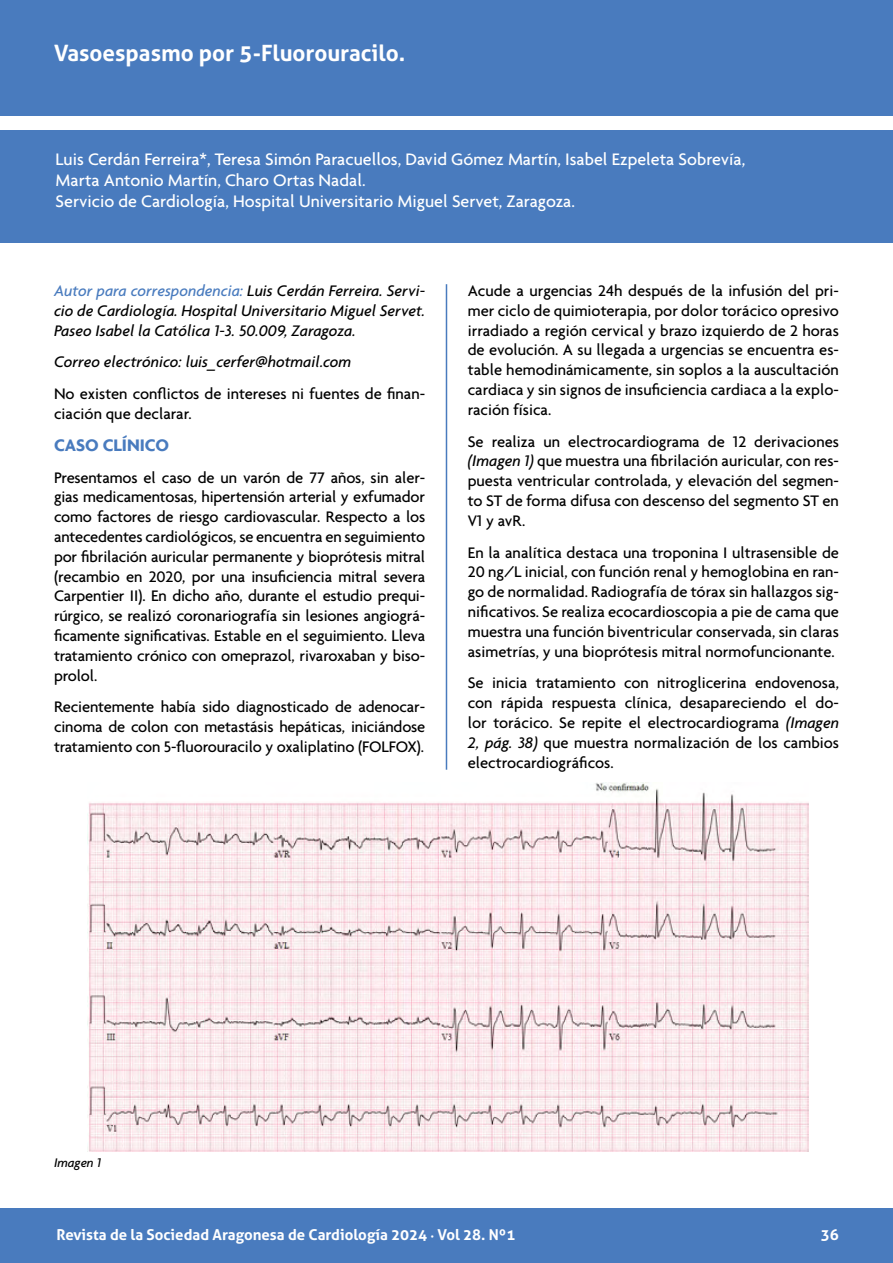
<style>
.page{position:relative;width:893px;height:1263px;background:#fff}
.page>*{position:absolute;margin:0;border:0;box-sizing:border-box;transform-origin:0 0}
.t1{font:700 22.5px "Aller";color:#fff}
.t2{font:500 18px/21px "Agenda";color:#fff}
.t3{font:700 18px "Agenda";color:#497bbe}
.t4{font:500 16.5px/19.8px "Agenda";color:#000;text-align:justify}
.t5{font:italic 500 16.5px/19.8px "Agenda";color:#000;text-align:justify}
.t6{font:700 15px "Aller";color:#fff}
.t7{font:italic 500 13.5px "Agenda";color:#000}
.s1{color:#497bbe}
.s2{font-style:italic}
.s3{font-family:"Minion Pro"}
</style>
<div class="page">
<div style="left:0;top:0;width:893px;height:116px;background:#497bbe"></div>
<div style="left:0;top:130px;width:893px;height:113px;background:#497bbe"></div>
<div style="left:0;top:1209px;width:893px;height:54px;background:#497bbe"></div>
<hr style="left:446px;top:284px;width:1px;height:486px;background:#497bbe">
<img style="left:87px;top:783px;width:722px;height:368px">
<h1 class="t1" style="left:54px;top:39px;width:353px">Vasoespasmo por 5-Fluorouracilo.</h1>
<p class="t2" style="left:56px;top:148px;width:691px">Luis Cerdán Ferreira*, Teresa Simón Paracuellos, David Gómez Martín, Isabel Ezpeleta Sobrevía,<br>Marta Antonio Martín, Charo Ortas Nadal.<br>Servicio de Cardiología, Hospital Universitario Miguel Servet, Zaragoza.</p>
<p class="t5" style="left:54px;top:280px;width:373px"><span class="s1">Autor para correspondencia:</span> Luis Cerdán Ferreira. Servi&shy;cio de Cardiología. Hospital Universitario Miguel Servet.<br>Paseo Isabel la Católica 1-3. 50.009, Zaragoza.</p>
<p class="t5" style="left:54px;top:352px;width:299px">Correo electrónico: luis_cerfer@hotmail.com</p>
<p class="t4" style="left:54px;top:384px;width:373px">No existen conflictos de intereses ni fuentes de finan&shy;ciación que declarar.</p>
<p class="t3" style="left:54px;top:434px;width:117px">CASO CLÍNICO</p>
<p class="t4" style="left:54px;top:467px;width:373px">Presentamos el caso de un varón de 77 años, sin aler&shy;gias medicamentosas, hipertensión arterial y exfumador como factores de riesgo cardiovascular. Respecto a los antecedentes cardiológicos, se encuentra en seguimiento por fibrilación auricular permanente y bioprótesis mitral (recambio en 2020, por una insuficiencia mitral severa Carpentier II). En dicho año, durante el estudio prequi&shy;rúrgico, se realizó coronariografía sin lesiones angiográ&shy;ficamente significativas. Estable en el seguimiento. Lleva tratamiento crónico con omeprazol, rivaroxaban y biso&shy;prolol.</p>
<p class="t4" style="left:54px;top:697px;width:373px">Recientemente había sido diagnosticado de adenocar&shy;cinoma de colon con metastásis hepáticas, iniciándose tratamiento con 5-fluorouracilo y oxaliplatino (FOLFOX).</p>
<p class="t4" style="left:468px;top:280px;width:373px">Acude a urgencias 24h después de la infusión del pri&shy;mer ciclo de quimioterapia, por dolor torácico opresivo irradiado a región cervical y brazo izquierdo de 2 horas de evolución. A su llegada a urgencias se encuentra es&shy;table hemodinámicamente, sin soplos a la auscultación cardiaca y sin signos de insuficiencia cardiaca a la explo&shy;ración física.</p>
<p class="t4" style="left:468px;top:431px;width:373px">Se realiza un electrocardiograma de 12 derivaciones <span class="s2">(Imagen 1)</span> que muestra una fibrilación auricular, con res&shy;puesta ventricular controlada, y elevación del segmen&shy;to ST de forma difusa con descenso del segmento ST en V1 y avR.</p>
<p class="t4" style="left:468px;top:542px;width:373px">En la analítica destaca una troponina I ultrasensible de 20 ng/L inicial, con función renal y hemoglobina en ran&shy;go de normalidad. Radiografía de tórax sin hallazgos sig&shy;nificativos. Se realiza ecocardioscopia a pie de cama que muestra una función biventricular conservada, sin claras asimetrías, y una bioprótesis mitral normofuncionante.</p>
<p class="t4" style="left:468px;top:673px;width:373px">Se inicia tratamiento con nitroglicerina endovenosa, con rápida respuesta clínica, desapareciendo el do&shy;lor torácico. Se repite el electrocardiograma <span class="s2">(Imagen 2, pág. 38)</span> que muestra normalización de los cambios electrocardiográficos.</p>
<p class="t7" style="left:54px;top:1154px;width:49px">Imagen 1</p>
<p class="t6" style="left:56px;top:1225px;width:461px">Revista de la Sociedad Aragonesa de Cardiología 2024 <span class="s3">·</span> Vol 28. Nº1</p>
<p class="t6" style="left:821px;top:1225px;width:19px">36</p>
</div>
